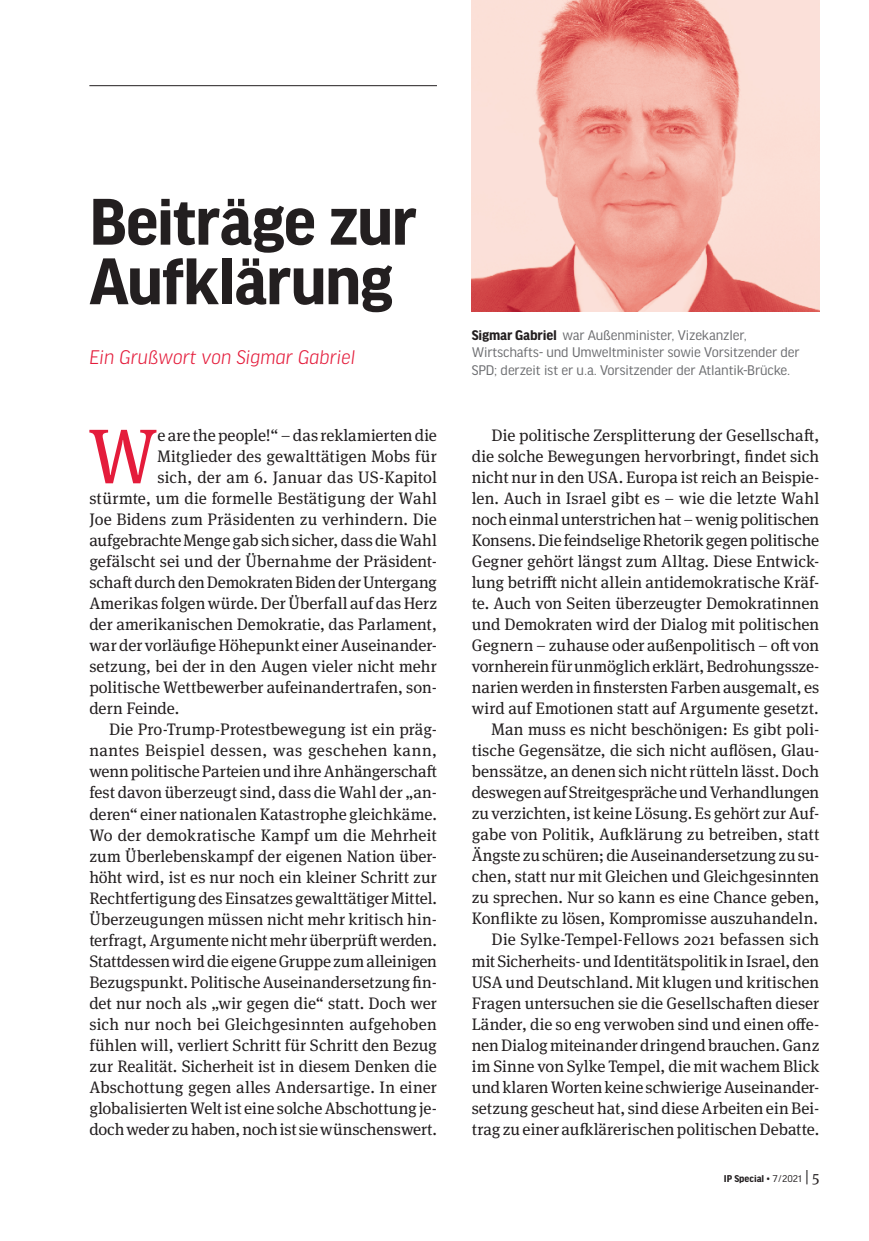
<style>
.page{position:relative;width:869px;height:1241px;background:#fff}
.page>*{position:absolute;margin:0;border:0;box-sizing:border-box;transform-origin:0 0}
.t1{font:77.52px "Meta Serif Pro";color:#e41c3b}
.t2{font:700 70px/59.5px "Good Headline Pro";letter-spacing:-.02em;color:#231f20}
.t3{font:italic 300 21px "Good Headline Pro";color:#e41c3b}
.t4{font:16.62px/21px "Meta Serif Pro";color:#231f20;text-align:right}
.t5{font:16.62px "Meta Serif Pro";letter-spacing:.025em;color:#231f20}
.t6{font:14.88px/17.5px "Good Headline Pro";letter-spacing:-.01em;color:#6c6d70}
.t7{font:700 10.5px "Good Headline Pro";color:#231f20}
.s1{font-weight:700;color:#231f20}
.s2{font-weight:400}
.s3{font-family:"Meta Serif Pro";font-weight:400;font-size:15.75px}
</style>
<div class="page">
<hr style="left:89px;top:85px;width:348px;height:1px;background:#231f20">
<img style="left:471px;top:0;width:348px;height:312px">
<h2 class="t2" style="left:89px;top:194px;width:329px">Beiträge zur<br>Aufklärung</h2>
<p class="t3" style="left:89px;top:346px;width:267px">Ein Grußwort von Sigmar Gabriel</p>
<h1 class="t1" style="left:88px;top:400px;width:71px">W</h1>
<p class="t4" style="left:157px;top:424px;width:281px">e are the people!“ – das reklamierten die</p>
<p class="t4" style="left:157px;top:445px;width:281px">Mitglieder des gewalttätigen Mobs für</p>
<p class="t4" style="left:157px;top:466px;width:281px">sich, der am 6. Januar das US-Kapitol</p>
<p class="t4" style="left:89px;top:487px;width:349px">stürmte, um die formelle Bestätigung der Wahl</p>
<p class="t4" style="left:89px;top:508px;width:349px">Joe Bidens zum Präsidenten zu verhindern. Die</p>
<p class="t4" style="left:89px;top:529px;width:349px">aufgebrachte Menge gab sich sicher, dass die Wahl</p>
<p class="t4" style="left:89px;top:550px;width:349px">gefälscht sei und der Übernahme der Präsident-</p>
<p class="t4" style="left:89px;top:571px;width:349px">schaft durch den Demokraten Biden der Untergang</p>
<p class="t4" style="left:89px;top:592px;width:349px">Amerikas folgen würde. Der Überfall auf das Herz</p>
<p class="t4" style="left:89px;top:613px;width:349px">der amerikanischen Demokratie, das Parlament,</p>
<p class="t4" style="left:89px;top:634px;width:349px">war der vorläufige Höhepunkt einer Auseinander-</p>
<p class="t4" style="left:89px;top:655px;width:349px">setzung, bei der in den Augen vieler nicht mehr</p>
<p class="t4" style="left:89px;top:676px;width:349px">politische Wettbewerber aufeinandertrafen, son-</p>
<p class="t4" style="left:89px;top:697px;width:91px">dern Feinde.</p>
<p class="t4" style="left:109px;top:718px;width:329px">Die Pro-Trump-Protestbewegung ist ein präg-</p>
<p class="t5" style="left:89px;top:738px;width:349px">nantes Beispiel dessen, was geschehen kann,</p>
<p class="t4" style="left:89px;top:760px;width:349px">wenn politische Parteien und ihre Anhängerschaft</p>
<p class="t4" style="left:89px;top:781px;width:349px">fest davon überzeugt sind, dass die Wahl der „an-</p>
<p class="t4" style="left:89px;top:802px;width:349px">deren“ einer nationalen Katastrophe gleichkäme.</p>
<p class="t4" style="left:89px;top:823px;width:349px">Wo der demokratische Kampf um die Mehrheit</p>
<p class="t4" style="left:89px;top:844px;width:349px">zum Überlebenskampf der eigenen Nation über-</p>
<p class="t4" style="left:89px;top:865px;width:349px">höht wird, ist es nur noch ein kleiner Schritt zur</p>
<p class="t4" style="left:89px;top:886px;width:349px">Rechtfertigung des Einsatzes gewalttätiger Mittel.</p>
<p class="t4" style="left:89px;top:907px;width:349px">Überzeugungen müssen nicht mehr kritisch hin-</p>
<p class="t4" style="left:89px;top:928px;width:349px">terfragt, Argumente nicht mehr überprüft werden.</p>
<p class="t4" style="left:89px;top:949px;width:349px">Stattdessen wird die eigene Gruppe zum alleinigen</p>
<p class="t4" style="left:89px;top:970px;width:349px">Bezugspunkt. Politische Auseinandersetzung fin-</p>
<p class="t4" style="left:89px;top:991px;width:349px">det nur noch als „wir gegen die“ statt. Doch wer</p>
<p class="t4" style="left:89px;top:1012px;width:349px">sich nur noch bei Gleichgesinnten aufgehoben</p>
<p class="t4" style="left:89px;top:1033px;width:349px">fühlen will, verliert Schritt für Schritt den Bezug</p>
<p class="t4" style="left:89px;top:1054px;width:349px">zur Realität. Sicherheit ist in diesem Denken die</p>
<p class="t4" style="left:89px;top:1075px;width:349px">Abschottung gegen alles Andersartige. In einer</p>
<p class="t4" style="left:89px;top:1096px;width:349px">globalisierten Welt ist eine solche Abschottung je-</p>
<p class="t4" style="left:89px;top:1117px;width:349px">doch weder zu haben, noch ist sie wünschenswert.</p>
<p class="t6" style="left:471px;top:326px;width:329px"><span class="s1">Sigmar Gabriel</span> war Außenminister, Vizekanzler,<br>Wirtschafts- und Umweltminister sowie Vorsitzender der<br>SPD; derzeit ist er u.a. Vorsitzender der Atlantik-Brücke.</p>
<p class="t4" style="left:471px;top:424px;width:349px">Die politische Zersplitterung der Gesellschaft, die solche Bewegungen hervorbringt, findet sich nicht nur in den USA. Europa ist reich an Beispie&shy;len. Auch in Israel gibt es – wie die letzte Wahl noch einmal unterstrichen hat – wenig politischen Konsens. Die feindselige Rhetorik gegen politische Gegner gehört längst zum Alltag. Diese Entwick&shy;lung betrifft nicht allein antidemokratische Kräf&shy;te. Auch von Seiten überzeugter Demokratinnen und Demokraten wird der Dialog mit politischen Gegnern – zuhause oder außenpolitisch – oft von vornherein für unmöglich erklärt, Bedrohungssze&shy;narien werden in finstersten Farben ausgemalt, es wird auf Emotionen statt auf Argumente gesetzt.<br>Man muss es nicht beschönigen: Es gibt poli&shy;tische Gegensätze, die sich nicht auflösen, Glau&shy;benssätze, an denen sich nicht rütteln lässt. Doch deswegen auf Streitgespräche und Verhandlungen zu verzichten, ist keine Lösung. Es gehört zur Auf&shy;gabe von Politik, Aufklärung zu betreiben, statt Ängste zu schüren; die Auseinandersetzung zu su&shy;chen, statt nur mit Gleichen und Gleichgesinnten zu sprechen. Nur so kann es eine Chance geben, Konflikte zu lösen, Kompromisse auszuhandeln.<br>Die Sylke-Tempel-Fellows 2021 befassen sich mit Sicherheits- und Identitätspolitik in Israel, den USA und Deutschland. Mit klugen und kritischen Fragen untersuchen sie die Gesellschaften dieser Länder, die so eng verwoben sind und einen offe&shy;nen Dialog miteinander dringend brauchen. Ganz im Sinne von Sylke Tempel, die mit wachem Blick und klaren Worten keine schwierige Auseinander&shy;setzung gescheut hat, sind diese Arbeiten ein Bei&shy;trag zu einer aufklärerischen politischen Debatte.</p>
<p class="t7" style="left:723px;top:1173px;width:97px">IP Special <span class="s2">• 7/2021</span> <span class="s3">| 5</span></p>
</div>
